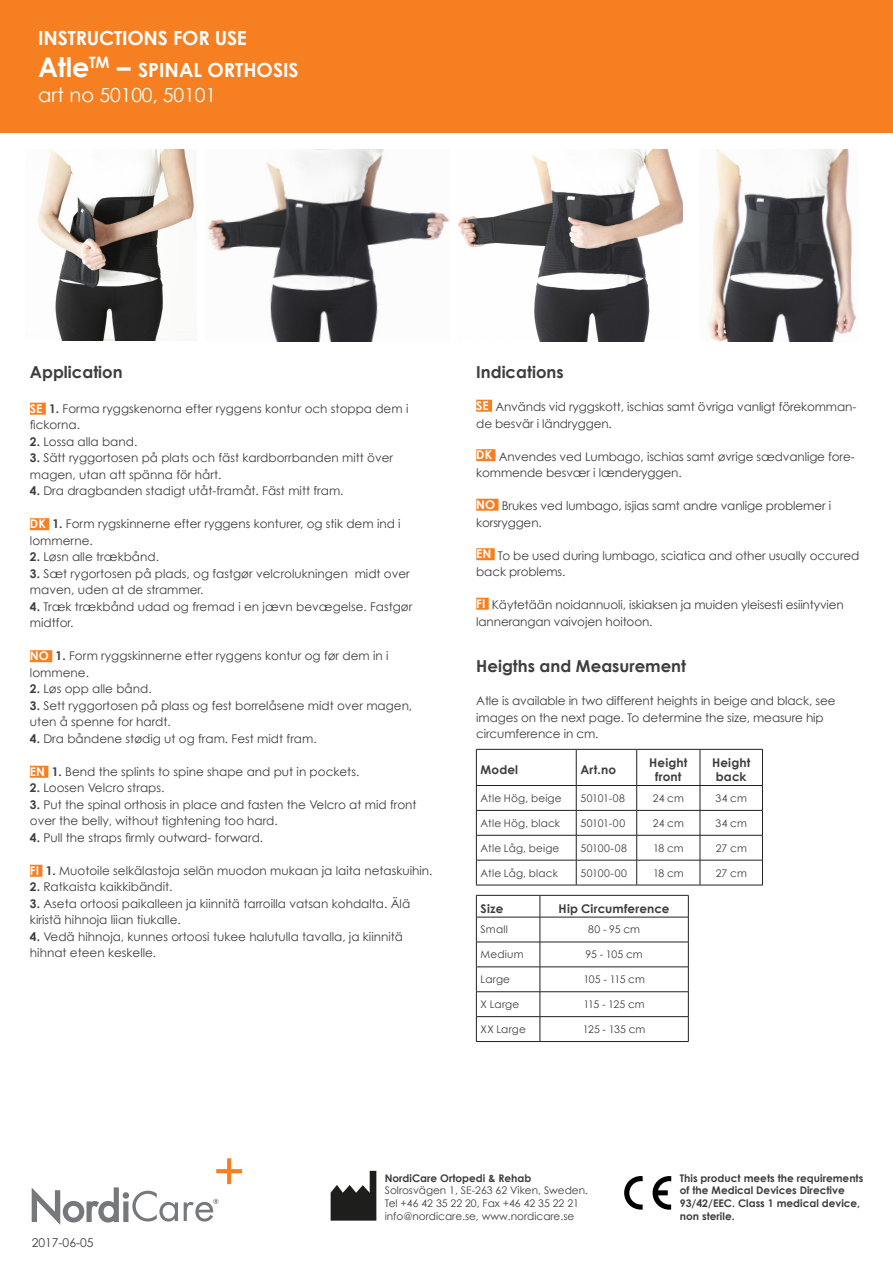
<style>
.page{position:relative;width:893px;height:1263px;background:#fff}
.page>*{position:absolute;margin:0;border:0;box-sizing:border-box;transform-origin:0 0}
.t1{font:700 19.5px "Century Gothic";letter-spacing:-.01em;color:#fff}
.t2{font:19.5px "Century Gothic";letter-spacing:-.01em;color:#fff}
.t3{font:700 16.5px "Century Gothic";color:#3e3e3f}
.Landekode{font:12.15px "Century Gothic";color:#3e3e3f}
.t4{font:12px/16.5px "Century Gothic";color:#3e3e3f}
.t5{font:700 12px/14.4px "Century Gothic";letter-spacing:.01em;color:#3e3e3f;text-align:center}
.t6{font:10.5px "Century Gothic";color:#3e3e3f}
.t7{font:700 10.5px/12.6px "Century Gothic";color:#3e3e3f}
.t8{font:10.5px "Century Gothic";letter-spacing:.02em;color:#3e3e3f}
.s1{font-size:27px}
.s2{font-weight:700;color:#fff}
.s3{font-weight:700}
</style>
<div class="page">
<div style="left:0;top:0;width:893px;height:132px;background:#f57f21"></div>
<img style="left:38px;top:150px;width:157px;height:191px">
<img style="left:208px;top:150px;width:241px;height:191px">
<img style="left:458px;top:150px;width:224px;height:191px">
<img style="left:707px;top:150px;width:149px;height:191px">
<svg style="left:32px;top:1187px;width:146px;height:38px"></svg>
<svg style="left:216px;top:1158px;width:26px;height:26px"></svg>
<svg style="left:184px;top:1199px;width:34px;height:22px"></svg>
<svg style="left:653px;top:1176px;width:18px;height:34px"></svg>
<svg style="left:624px;top:1176px;width:19px;height:33px"></svg>
<svg style="left:331px;top:1171px;width:45px;height:49px"></svg>
<svg style="left:476px;top:749px;width:287px;height:136px"></svg>
<hr style="left:476px;top:835px;width:100px;height:1px;background:#231f20">
<hr style="left:576px;top:835px;width:61px;height:1px;background:#231f20">
<hr style="left:637px;top:835px;width:63px;height:1px;background:#231f20">
<hr style="left:700px;top:835px;width:63px;height:1px;background:#231f20">
<hr style="left:476px;top:860px;width:100px;height:1px;background:#231f20">
<hr style="left:576px;top:860px;width:61px;height:1px;background:#231f20">
<hr style="left:637px;top:860px;width:63px;height:1px;background:#231f20">
<hr style="left:700px;top:860px;width:63px;height:1px;background:#231f20">
<hr style="left:476px;top:885px;width:100px;height:1px;background:#231f20">
<hr style="left:576px;top:885px;width:61px;height:1px;background:#231f20">
<hr style="left:637px;top:885px;width:63px;height:1px;background:#231f20">
<hr style="left:700px;top:885px;width:63px;height:1px;background:#231f20">
<div style="left:30px;top:403px;width:16px;height:12px;background:#f57f21"></div>
<div style="left:30px;top:518px;width:19px;height:12px;background:#f57f21"></div>
<div style="left:30px;top:650px;width:22px;height:12px;background:#f57f21"></div>
<div style="left:30px;top:766px;width:18px;height:12px;background:#f57f21"></div>
<div style="left:30px;top:865px;width:12px;height:12px;background:#f57f21"></div>
<svg style="left:476px;top:895px;width:213px;height:146px"></svg>
<hr style="left:476px;top:942px;width:64px;height:1px;background:#231f20">
<hr style="left:540px;top:942px;width:148px;height:1px;background:#231f20">
<hr style="left:476px;top:966px;width:64px;height:1px;background:#231f20">
<hr style="left:540px;top:966px;width:148px;height:1px;background:#231f20">
<hr style="left:476px;top:991px;width:64px;height:1px;background:#231f20">
<hr style="left:540px;top:991px;width:148px;height:1px;background:#231f20">
<hr style="left:476px;top:1016px;width:64px;height:1px;background:#231f20">
<hr style="left:540px;top:1016px;width:148px;height:1px;background:#231f20">
<hr style="left:476px;top:1041px;width:64px;height:1px;background:#231f20">
<hr style="left:540px;top:1041px;width:148px;height:1px;background:#231f20">
<div style="left:476px;top:400px;width:16px;height:12px;background:#f57f21"></div>
<div style="left:476px;top:449px;width:19px;height:12px;background:#f57f21"></div>
<div style="left:476px;top:499px;width:23px;height:12px;background:#f57f21"></div>
<div style="left:476px;top:548px;width:19px;height:12px;background:#f57f21"></div>
<div style="left:476px;top:598px;width:13px;height:12px;background:#f57f21"></div>
<p class="t1" style="left:38px;top:25px;width:210px">INSTRUCTIONS FOR USE</p>
<p class="t1" style="left:38px;top:58px;width:262px"><span class="s1">Atle</span><sup>TM</sup> <span class="s1">–</span> SPINAL ORTHOSIS</p>
<p class="t2" style="left:38px;top:83px;width:179px">art no 50100, 50101</p>
<p class="t3" style="left:30px;top:362px;width:94px">Application</p>
<p class="t4" style="left:30px;top:400px;width:380px"><span class="s2">SE</span> <span class="s3">1.</span> Forma ryggskenorna efter ryggens kontur och stoppa dem i</p>
<p class="t4" style="left:30px;top:416px;width:52px">fickorna.</p>
<p class="t4" style="left:30px;top:433px;width:109px"><span class="s3">2.</span> Lossa alla band.</p>
<p class="t4" style="left:30px;top:449px;width:365px"><span class="s3">3.</span> Sätt ryggortosen på plats och fäst kardborrbanden mitt över</p>
<p class="t4" style="left:30px;top:466px;width:193px">magen, utan att spänna för hårt.</p>
<p class="t4" style="left:30px;top:482px;width:315px"><span class="s3">4.</span> Dra dragbanden stadigt utåt-framåt. Fäst mitt fram.</p>
<p class="t4" style="left:30px;top:515px;width:372px"><span class="s2">DK</span> <span class="s3">1.</span> Form rygskinnerne efter ryggens konturer, og stik dem ind i</p>
<p class="t4" style="left:30px;top:532px;width:64px">lommerne.</p>
<p class="t4" style="left:30px;top:548px;width:131px"><span class="s3">2.</span> Løsn alle trækbånd.</p>
<p class="t4" style="left:30px;top:565px;width:381px"><span class="s3">3.</span> Sæt rygortosen på plads, og fastgør velcrolukningen midt over maven, uden at de strammer.</p>
<p class="t4" style="left:30px;top:598px;width:384px"><span class="s3">4.</span> Træk trækbånd udad og fremad i en jævn bevægelse. Fastgør midtfor.</p>
<p class="t4" style="left:30px;top:647px;width:360px"><span class="s2">NO</span> <span class="s3">1.</span> Form ryggskinnerne etter ryggens kontur og før dem in i</p>
<p class="t4" style="left:30px;top:664px;width:61px">lommene.</p>
<p class="t4" style="left:30px;top:680px;width:123px"><span class="s3">2.</span> Løs opp alle bånd.</p>
<p class="t4" style="left:30px;top:697px;width:384px"><span class="s3">3.</span> Sett ryggortosen på plass og fest borrelåsene midt over magen, uten å spenne for hardt.</p>
<p class="t4" style="left:30px;top:730px;width:288px"><span class="s3">4.</span> Dra båndene stødig ut og fram. Fest midt fram.</p>
<p class="t4" style="left:30px;top:763px;width:331px"><span class="s2">EN</span> <span class="s3">1.</span> Bend the splints to spine shape and put in pockets.</p>
<p class="t4" style="left:30px;top:779px;width:136px"><span class="s3">2.</span> Loosen Velcro straps.</p>
<p class="t4" style="left:30px;top:796px;width:388px"><span class="s3">3.</span> Put the spinal orthosis in place and fasten the Velcro at mid front over the belly, without tightening too hard.</p>
<p class="t4" style="left:30px;top:829px;width:235px"><span class="s3">4.</span> Pull the straps firmly outward- forward.</p>
<p class="t4" style="left:30px;top:862px;width:404px"><span class="s2">FI</span> <span class="s3">1.</span> Muotoile selkälastoja selän muodon mukaan ja laita netaskuihin.</p>
<p class="t4" style="left:30px;top:878px;width:144px"><span class="s3">2.</span> Ratkaista kaikkibändit.</p>
<p class="t4" style="left:30px;top:895px;width:382px"><span class="s3">3.</span> Aseta ortoosi paikalleen ja kiinnitä tarroilla vatsan kohdalta. Älä kiristä hihnoja liian tiukalle.</p>
<p class="t4" style="left:30px;top:928px;width:375px"><span class="s3">4.</span> Vedä hihnoja, kunnes ortoosi tukee halutulla tavalla, ja kiinnitä hihnat eteen keskelle.</p>
<p class="t3" style="left:476px;top:362px;width:89px">Indications</p>
<p class="t4" style="left:476px;top:398px;width:382px"><span class="s2">SE</span> Används vid ryggskott, ischias samt övriga vanligt förekomman&shy;de besvär i ländryggen.</p>
<p class="t4" style="left:476px;top:448px;width:380px"><span class="s2">DK</span> Anvendes ved Lumbago, ischias samt øvrige sædvanlige fore&shy;kommende besvær i lænderyggen.</p>
<p class="t4" style="left:476px;top:497px;width:356px"><span class="s2">NO</span> Brukes ved lumbago, isjias samt andre vanlige problemer i korsryggen.</p>
<p class="t4" style="left:476px;top:547px;width:385px"><span class="s2">EN</span> To be used during lumbago, sciatica and other usually occured back problems.</p>
<p class="t4" style="left:476px;top:596px;width:369px"><span class="s2">FI</span> Käytetään noidannuoli, iskiaksen ja muiden yleisesti esiintyvien lannerangan vaivojen hoitoon.</p>
<p class="t3" style="left:476px;top:656px;width:211px">Heigths and Measurement</p>
<p class="t4" style="left:476px;top:692px;width:361px">Atle is available in two different heights in beige and black, see images on the next page. To determine the size, measure hip circumference in cm.</p>
<p class="t5" style="left:481px;top:762px;width:39px">Model</p>
<p class="t5" style="left:580px;top:762px;width:37px">Art.no</p>
<p class="t5" style="left:649px;top:755px;width:40px">Height front</p>
<p class="t5" style="left:712px;top:755px;width:40px">Height back</p>
<p class="t8" style="left:481px;top:792px;width:83px">Atle Hög, beige</p>
<p class="t6" style="left:580px;top:792px;width:46px">50101-08</p>
<p class="t6" style="left:653px;top:792px;width:33px">24 cm</p>
<p class="t6" style="left:715px;top:792px;width:33px">34 cm</p>
<p class="t8" style="left:481px;top:816px;width:81px">Atle Hög, black</p>
<p class="t6" style="left:580px;top:816px;width:46px">50101-00</p>
<p class="t6" style="left:653px;top:816px;width:33px">24 cm</p>
<p class="t6" style="left:715px;top:816px;width:33px">34 cm</p>
<p class="t6" style="left:481px;top:841px;width:80px">Atle Låg, beige</p>
<p class="t6" style="left:580px;top:841px;width:48px">50100-08</p>
<p class="t6" style="left:653px;top:841px;width:32px">18 cm</p>
<p class="t6" style="left:716px;top:841px;width:33px">27 cm</p>
<p class="t6" style="left:481px;top:866px;width:79px">Atle Låg, black</p>
<p class="t6" style="left:580px;top:866px;width:48px">50100-00</p>
<p class="t6" style="left:653px;top:866px;width:32px">18 cm</p>
<p class="t6" style="left:716px;top:866px;width:33px">27 cm</p>
<p class="t5" style="left:481px;top:901px;width:24px">Size</p>
<p class="t5" style="left:559px;top:901px;width:113px">Hip Circumference</p>
<p class="t6" style="left:481px;top:923px;width:29px">Small</p>
<p class="t6" style="left:588px;top:923px;width:53px">80 - 95 cm</p>
<p class="t6" style="left:481px;top:948px;width:44px">Medium</p>
<p class="t6" style="left:585px;top:948px;width:59px">95 - 105 cm</p>
<p class="t6" style="left:481px;top:973px;width:31px">Large</p>
<p class="t6" style="left:583px;top:973px;width:63px">105 - 115 cm</p>
<p class="t6" style="left:481px;top:998px;width:40px">X Large</p>
<p class="t6" style="left:583px;top:998px;width:63px">115 - 125 cm</p>
<p class="t6" style="left:481px;top:1023px;width:47px">XX Large</p>
<p class="t6" style="left:583px;top:1023px;width:64px">125 - 135 cm</p>
<p class="Landekode" style="left:32px;top:1235px;width:63px">2017-06-05</p>
<p class="t7" style="left:385px;top:1171px;width:148px">NordiCare Ortopedi &amp; Rehab</p>
<p class="t6" style="left:385px;top:1184px;width:205px">Solrosvägen 1, SE-263 62 Viken, Sweden.</p>
<p class="t6" style="left:385px;top:1197px;width:196px">Tel +46 42 35 22 20, Fax +46 42 35 22 21</p>
<p class="t6" style="left:385px;top:1209px;width:191px">info@nordicare.se, www.nordicare.se</p>
<p class="t7" style="left:680px;top:1171px;width:185px">This product meets the requirements of the Medical Devices Directive<br>93/42/EEC. Class 1 medical device, non sterile.</p>
</div>
